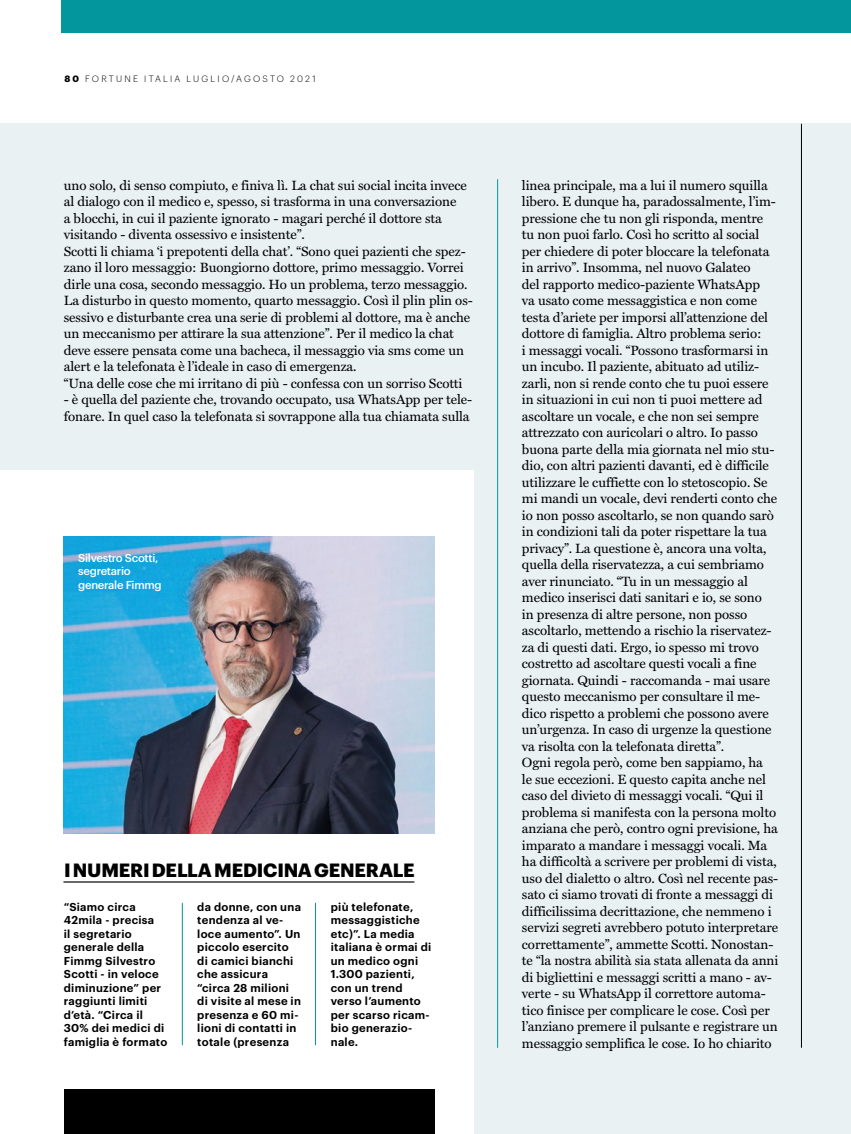
<style>
.page{position:relative;width:851px;height:1134px;background:#fff}
.page>*{position:absolute;margin:0;border:0;box-sizing:border-box;transform-origin:0 0}
.t1{font:700 18.75px "Graphik";letter-spacing:-.01em;color:#000}
.t2{font:13.5px/16.5px "Miller Text Roman";letter-spacing:-.005em;color:#000}
.t3{font:600 11.25px/13.5px "Graphik";letter-spacing:.025em;color:#000}
.t4{font:500 11.25px/13.5px "Graphik";letter-spacing:-.025em;color:#fff}
.t5{font:300 9px "Graphik";letter-spacing:.24em;color:#000}
.s1{font-weight:700}
</style>
<div class="page">
<div style="left:0;top:124px;width:850px;height:1010px;background:#eaf1f3"></div>
<hr style="left:801px;top:124px;width:1px;height:924px;background:#000">
<div style="left:0;top:470px;width:473px;height:664px;background:#fff"></div>
<div style="left:64px;top:1089px;width:370px;height:45px;background:#000"></div>
<div style="left:61px;top:0;width:789px;height:33px;background:#03979d"></div>
<img style="left:64px;top:536px;width:370px;height:297px">
<hr style="left:63px;top:881px;width:351px;height:2px;background:#000">
<hr style="left:182px;top:903px;width:1px;height:142px;background:#03979d">
<hr style="left:497px;top:179px;width:1px;height:869px;background:#03979d">
<hr style="left:315px;top:903px;width:1px;height:142px;background:#03979d">
<p class="t5" style="left:64px;top:73px;width:253px"><span class="s1">80</span> FORTUNE ITALIA LUGLIO/AGOSTO 2021</p>
<p class="t2" style="left:64px;top:177px;width:410px">uno solo, di senso compiuto, e finiva lì. La chat sui social incita invece al dialogo con il medico e, spesso, si trasforma in una conversazione<br>a blocchi, in cui il paziente ignorato - magari perché il dottore sta visitando - diventa ossessivo e insistente”.<br>Scotti li chiama ‘i prepotenti della chat’. “Sono quei pazienti che spez&shy;zano il loro messaggio: Buongiorno dottore, primo messaggio. Vorrei dirle una cosa, secondo messaggio. Ho un problema, terzo messaggio.<br>La disturbo in questo momento, quarto messaggio. Così il plin plin os&shy;sessivo e disturbante crea una serie di problemi al dottore, ma è anche un meccanismo per attirare la sua attenzione”. Per il medico la chat deve essere pensata come una bacheca, il messaggio via sms come un alert e la telefonata è l’ideale in caso di emergenza.<br>“Una delle cose che mi irritano di più - confessa con un sorriso Scotti</p>
<p class="t2" style="left:64px;top:391px;width:410px">- è quella del paziente che, trovando occupato, usa WhatsApp per tele&shy;fonare. In quel caso la telefonata si sovrappone alla tua chiamata sulla</p>
<p class="t4" style="left:78px;top:550px;width:85px">Silvestro Scotti, segretario generale Fimmg</p>
<h1 class="t1" style="left:64px;top:855px;width:352px">I NUMERI DELLA MEDICINA GENERALE</h1>
<p class="t3" style="left:64px;top:899px;width:105px">“Siamo circa<br>42mila - precisa<br>il segretario generale della<br>Fimmg Silvestro<br>Scotti - in veloce diminuzione” per raggiunti limiti d’età. “Circa il<br>30% dei medici di famiglia è formato</p>
<p class="t3" style="left:197px;top:899px;width:105px">da donne, con una tendenza al ve&shy;loce aumento”. Un piccolo esercito di camici bianchi che assicura “circa 28 milioni di visite al mese in presenza e 60 mi&shy;lioni di contatti in totale (presenza</p>
<p class="t3" style="left:331px;top:899px;width:102px">più telefonate, messaggistiche etc)”. La media italiana è ormai di un medico ogni<br>1.300 pazienti, con un trend verso l’aumento per scarso ricam&shy;bio generazio&shy;nale.</p>
<p class="t2" style="left:522px;top:177px;width:258px">linea principale, ma a lui il numero squilla libero. E dunque ha, paradossalmente, l’im&shy;pressione che tu non gli risponda, mentre tu non puoi farlo. Così ho scritto al social per chiedere di poter bloccare la telefonata in arrivo”. Insomma, nel nuovo Galateo<br>del rapporto medico-paziente WhatsApp<br>va usato come messaggistica e non come testa d’ariete per imporsi all’attenzione del dottore di famiglia. Altro problema serio:<br>i messaggi vocali. “Possono trasformarsi in un incubo. Il paziente, abituato ad utiliz&shy;zarli, non si rende conto che tu puoi essere in situazioni in cui non ti puoi mettere ad ascoltare un vocale, e che non sei sempre attrezzato con auricolari o altro. Io passo buona parte della mia giornata nel mio stu&shy;dio, con altri pazienti davanti, ed è difficile utilizzare le cuffiette con lo stetoscopio. Se mi mandi un vocale, devi renderti conto che io non posso ascoltarlo, se non quando sarò in condizioni tali da poter rispettare la tua privacy”. La questione è, ancora una volta, quella della riservatezza, a cui sembriamo aver rinunciato. “Tu in un messaggio al medico inserisci dati sanitari e io, se sono<br>in presenza di altre persone, non posso ascoltarlo, mettendo a rischio la riservatez&shy;za di questi dati. Ergo, io spesso mi trovo costretto ad ascoltare questi vocali a fine giornata. Quindi - raccomanda - mai usare questo meccanismo per consultare il me&shy;dico rispetto a problemi che possono avere un’urgenza. In caso di urgenze la questione va risolta con la telefonata diretta”.<br>Ogni regola però, come ben sappiamo, ha<br>le sue eccezioni. E questo capita anche nel caso del divieto di messaggi vocali. “Qui il problema si manifesta con la persona molto anziana che però, contro ogni previsione, ha imparato a mandare i messaggi vocali. Ma ha difficoltà a scrivere per problemi di vista, uso del dialetto o altro. Così nel recente pas&shy;sato ci siamo trovati di fronte a messaggi di difficilissima decrittazione, che nemmeno i servizi segreti avrebbero potuto interpretare correttamente”, ammette Scotti. Nonostan&shy;te “la nostra abilità sia stata allenata da anni di bigliettini e messaggi scritti a mano - av&shy;verte - su WhatsApp il correttore automa&shy;tico finisce per complicare le cose. Così per l’anziano premere il pulsante e registrare un messaggio semplifica le cose. Io ho chiarito</p>
</div>
